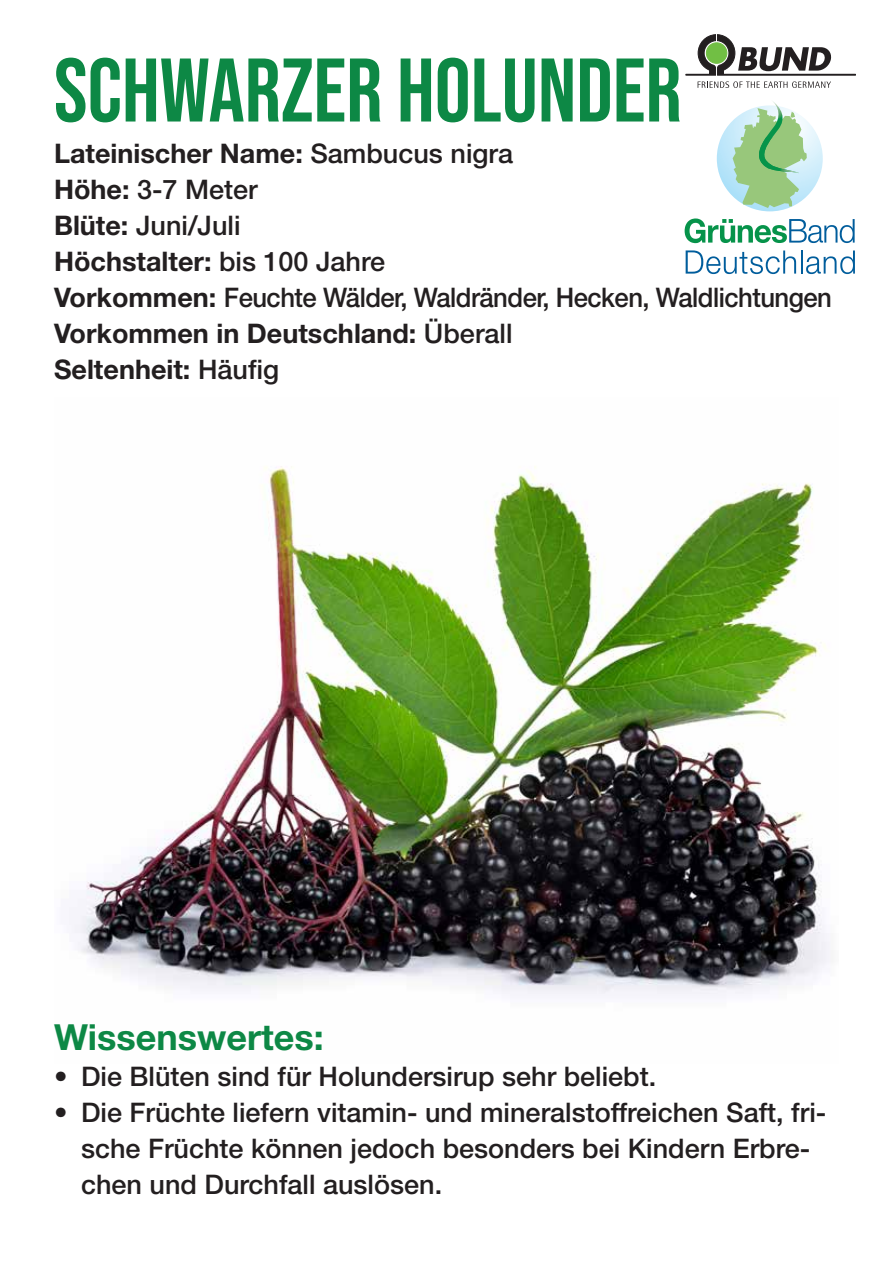
<style>
.page{position:relative;width:893px;height:1263px;background:#fff}
.page>*{position:absolute;margin:0;border:0;box-sizing:border-box;transform-origin:0 0}
.t1{font:90px "Bebas Neue";color:#0d8845}
.t2{font:700 36px "Helvetica Neue LT Std";color:#0d8845}
.t3{font:500 27px/36px "Helvetica Neue LT Std";letter-spacing:-.02em;color:#231f20}
.t4{font:500 27px/36px "Helvetica Neue LT Std";color:#231f20}
.s1{font-weight:700}
</style>
<div class="page">
<img style="left:69px;top:466px;width:762px;height:530px">
<svg style="left:686px;top:35px;width:170px;height:40px"></svg>
<svg style="left:698px;top:81px;width:133px;height:7px"></svg>
<svg style="left:685px;top:218px;width:170px;height:25px"></svg>
<svg style="left:686px;top:250px;width:169px;height:24px"></svg>
<svg style="left:717px;top:105px;width:106px;height:106px;background:#c7eafa"></svg>
<svg style="left:733px;top:102px;width:74px;height:106px;background:#aad4a8"></svg>
<h1 class="t1" style="left:54px;top:39px;width:629px">SCHWARZER HOLUNDER</h1>
<p class="t3" style="left:54px;top:135px;width:779px"><span class="s1">Lateinischer Name:</span> Sambucus nigra<br><span class="s1">Höhe:</span> 3-7 Meter<br><span class="s1">Blüte:</span> Juni/Juli<br><span class="s1">Höchstalter:</span> bis 100 Jahre<br><span class="s1">Vorkommen:</span> Feuchte Wälder, Waldränder, Hecken, Waldlichtungen<br><span class="s1">Vorkommen in Deutschland:</span> Überall<br><span class="s1">Seltenheit:</span> Häufig</p>
<h2 class="t2" style="left:54px;top:1015px;width:271px">Wissenswertes:</h2>
<p class="t4" style="left:54px;top:1058px;width:604px">• Die Blüten sind für Holundersirup sehr beliebt.</p>
<p class="t4" style="left:81px;top:1094px;width:747px;text-indent:-27px">• Die Früchte liefern vitamin- und mineralstoffreichen Saft, fri&shy;sche Früchte können jedoch besonders bei Kindern Erbre&shy;chen und Durchfall auslösen.</p>
</div>
